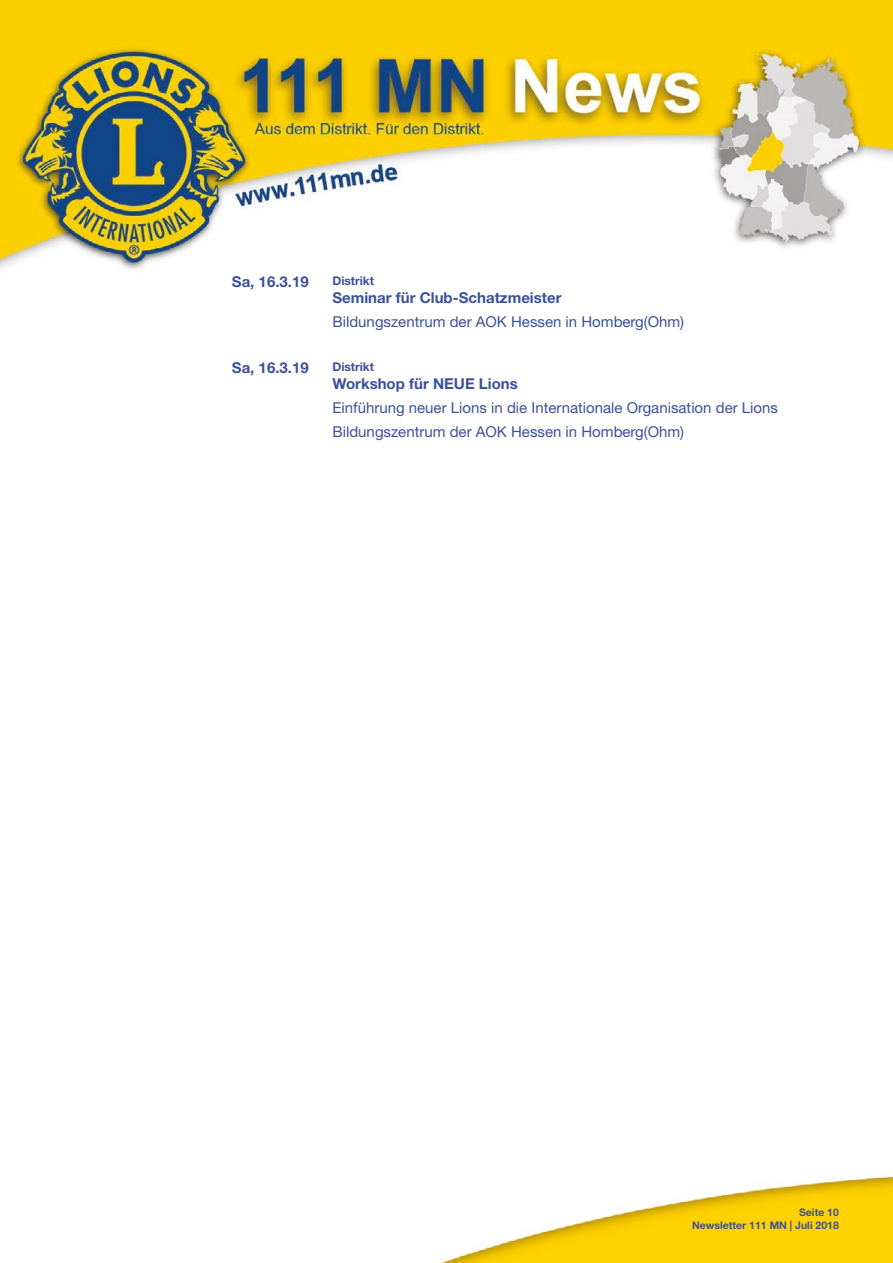
<style>
.page{position:relative;width:893px;height:1263px;background:#fff}
.page>*{position:absolute;margin:0;border:0;box-sizing:border-box;transform-origin:0 0}
.t1{font:15px/24px "Helvetica Neue LT Std";color:#3b519a}
.t2{font:700 15px "Helvetica Neue LT Std";color:#3b519a}
.t3{font:700 12px "Helvetica Neue LT Std";color:#3b519a}
.t4{font:700 10.5px/12.6px "Helvetica Neue LT Std";color:#3b519a;text-align:right}
</style>
<div class="page">
<img style="left:0;top:0;width:893px;height:270px">
<img style="left:439px;top:1175px;width:454px;height:88px">
<p class="t2" style="left:232px;top:272px;width:78px">Sa, 16.3.19</p>
<p class="t3" style="left:332px;top:273px;width:43px">Distrikt</p>
<p class="t2" style="left:332px;top:288px;width:231px">Seminar für Club-Schatzmeister</p>
<p class="t1" style="left:332px;top:309px;width:353px">Bildungszentrum der AOK Hessen in Homberg(Ohm)</p>
<p class="t2" style="left:232px;top:359px;width:78px">Sa, 16.3.19</p>
<p class="t3" style="left:332px;top:359px;width:43px">Distrikt</p>
<p class="t2" style="left:332px;top:375px;width:187px">Workshop für NEUE Lions</p>
<p class="t1" style="left:332px;top:396px;width:447px">Einführung neuer Lions in die Internationale Organisation der Lions<br>Bildungszentrum der AOK Hessen in Homberg(Ohm)</p>
<p class="t4" style="left:692px;top:1206px;width:148px">Seite 10<br>Newsletter 111 MN | Juli 2018</p>
</div>
